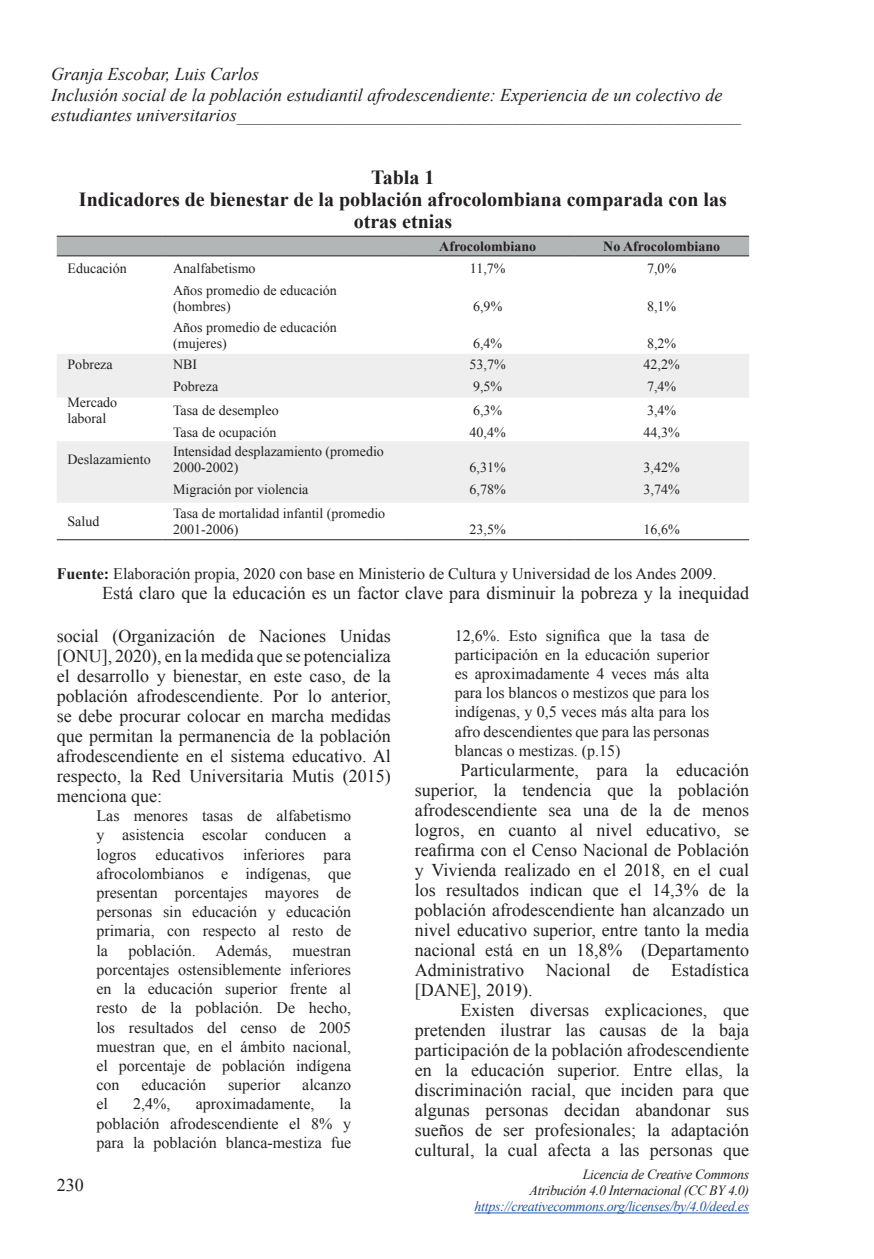
<style>
.page{position:relative;width:874px;height:1259px;background:#fff}
.page>*{position:absolute;margin:0;border:0;box-sizing:border-box;transform-origin:0 0}
.t1{font:700 20px/22px "Times New Roman";color:#231f20;text-align:center}
.t2{font:18px/20px "Times New Roman";color:#231f20;text-align:justify}
.t3{font:italic 18px/20px "Times New Roman";color:#231f20}
.t4{font:16px/19.2px "Times New Roman";color:#231f20;text-align:justify}
.t5{font:14px/16px "Times New Roman";color:#231f20}
.t6{font:italic 14px/16px "Times New Roman";letter-spacing:-.025em;color:#231f20;text-align:right}
.t7{font:italic 14px "Times New Roman";letter-spacing:-.025em;color:#1e56a6}
.t8{font:700 14px "Times New Roman";color:#231f20}
.s1{font-weight:700}
</style>
<div class="page">
<hr style="left:474px;top:1212px;width:274px;height:1px;background:#1e56a6">
<div style="left:57px;top:237px;width:691px;height:18px;background:#b3b6b6"></div>
<svg style="left:57px;top:354px;width:691px;height:149px;fill:#edeeed"></svg>
<hr style="left:57px;top:236px;width:105px;height:1px;background:#231f20">
<hr style="left:162px;top:236px;width:239px;height:1px;background:#231f20">
<hr style="left:401px;top:236px;width:173px;height:1px;background:#231f20">
<hr style="left:574px;top:236px;width:174px;height:1px;background:#231f20">
<hr style="left:57px;top:255px;width:105px;height:1px;background:#231f20">
<hr style="left:162px;top:255px;width:239px;height:1px;background:#231f20">
<hr style="left:401px;top:255px;width:173px;height:1px;background:#231f20">
<hr style="left:574px;top:255px;width:174px;height:1px;background:#231f20">
<hr style="left:57px;top:539px;width:105px;height:1px;background:#231f20">
<hr style="left:162px;top:539px;width:239px;height:1px;background:#231f20">
<hr style="left:401px;top:539px;width:173px;height:1px;background:#231f20">
<hr style="left:574px;top:539px;width:174px;height:1px;background:#231f20">
<p class="t3" style="left:51px;top:64px;width:691px">Granja Escobar, Luis Carlos<br>Inclusión social de la población estudiantil afrodescendiente: Experiencia de un colectivo de estudiantes universitarios________________________________________________________</p>
<p class="t1" style="left:79px;top:165px;width:649px">Tabla 1<br>Indicadores de bienestar de la población afrocolombiana comparada con las otras etnias</p>
<p class="t8" style="left:439px;top:236px;width:98px">Afrocolombiano</p>
<p class="t8" style="left:603px;top:236px;width:118px">No Afrocolombiano</p>
<p class="t5" style="left:67px;top:260px;width:61px">Educación</p>
<p class="t5" style="left:173px;top:260px;width:84px">Analfabetismo</p>
<p class="t5" style="left:469px;top:260px;width:37px">11,7%</p>
<p class="t5" style="left:646px;top:260px;width:31px">7,0%</p>
<p class="t5" style="left:173px;top:282px;width:165px">Años promedio de educación (hombres)</p>
<p class="t5" style="left:473px;top:298px;width:31px">6,9%</p>
<p class="t5" style="left:646px;top:298px;width:31px">8,1%</p>
<p class="t5" style="left:173px;top:319px;width:165px">Años promedio de educación (mujeres)</p>
<p class="t5" style="left:473px;top:335px;width:31px">6,4%</p>
<p class="t5" style="left:646px;top:335px;width:31px">8,2%</p>
<p class="t5" style="left:67px;top:356px;width:47px">Pobreza</p>
<p class="t5" style="left:173px;top:356px;width:26px">NBI</p>
<p class="t5" style="left:469px;top:356px;width:38px">53,7%</p>
<p class="t5" style="left:643px;top:356px;width:38px">42,2%</p>
<p class="t5" style="left:173px;top:378px;width:47px">Pobreza</p>
<p class="t5" style="left:473px;top:378px;width:31px">9,5%</p>
<p class="t5" style="left:646px;top:378px;width:31px">7,4%</p>
<p class="t5" style="left:67px;top:394px;width:51px">Mercado laboral</p>
<p class="t5" style="left:173px;top:402px;width:107px">Tasa de desempleo</p>
<p class="t5" style="left:473px;top:402px;width:31px">6,3%</p>
<p class="t5" style="left:646px;top:402px;width:31px">3,4%</p>
<p class="t5" style="left:173px;top:424px;width:105px">Tasa de ocupación</p>
<p class="t5" style="left:469px;top:424px;width:38px">40,4%</p>
<p class="t5" style="left:643px;top:424px;width:38px">44,3%</p>
<p class="t5" style="left:67px;top:451px;width:85px">Deslazamiento</p>
<p class="t5" style="left:173px;top:443px;width:212px">Intensidad desplazamiento (promedio<br>2000-2002)</p>
<p class="t5" style="left:469px;top:459px;width:38px">6,31%</p>
<p class="t5" style="left:643px;top:459px;width:38px">3,42%</p>
<p class="t5" style="left:173px;top:481px;width:137px">Migración por violencia</p>
<p class="t5" style="left:469px;top:481px;width:38px">6,78%</p>
<p class="t5" style="left:643px;top:481px;width:38px">3,74%</p>
<p class="t5" style="left:67px;top:513px;width:33px">Salud</p>
<p class="t5" style="left:173px;top:505px;width:214px">Tasa de mortalidad infantil (promedio<br>2001-2006)</p>
<p class="t5" style="left:469px;top:521px;width:38px">23,5%</p>
<p class="t5" style="left:643px;top:521px;width:38px">16,6%</p>
<p class="t4" style="left:57px;top:564px;width:660px"><span class="s1">Fuente:</span> Elaboración propia, 2020 con base en Ministerio de Cultura y Universidad de los Andes 2009.</p>
<p class="t2" style="left:102px;top:583px;width:648px">Está claro que la educación es un factor clave para disminuir la pobreza y la inequidad</p>
<p class="t2" style="left:57px;top:625px;width:335px">social (Organización de Naciones Unidas [ONU], 2020), en la medida que se potencializa el desarrollo y bienestar, en este caso, de la población afrodescendiente. Por lo anterior, se debe procurar colocar en marcha medidas que permitan la permanencia de la población afrodescendiente en el sistema educativo. Al respecto, la Red Universitaria Mutis (2015) menciona que:</p>
<p class="t4" style="left:96px;top:806px;width:256px">Las menores tasas de alfabetismo y asistencia escolar conducen a logros educativos inferiores para afrocolombianos e indígenas, que presentan porcentajes mayores de personas sin educación y educación primaria, con respecto al resto de la</p>
<p class="t4" style="left:454px;top:625px;width:256px">12,6%. Esto significa que la tasa de participación en la educación superior es aproximadamente 4 veces más alta para los blancos o mestizos que para los indígenas, y 0,5 veces más alta para los afro descendientes que para las personas blancas o mestizas. (p.15)</p>
<p class="t2" style="left:415px;top:759px;width:335px;text-indent:45px">Particularmente, para la educación superior, la tendencia que la población afrodescendiente sea una de la de menos logros, en cuanto al nivel educativo, se reafirma con el Censo Nacional de Población y Vivienda realizado en el 2018, en el cual los resultados indican que el 14,3% de la población afrodescendiente han alcanzado un nivel educativo superior, entre tanto la media nacional está en un 18,8% (Departamento Administrativo Nacional de Estadística [DANE], 2019).</p>
<p class="t2" style="left:415px;top:999px;width:335px;text-indent:45px">Existen diversas explicaciones, que pretenden ilustrar las causas de la baja participación de la población afrodescendiente en la educación superior. Entre ellas, la discriminación racial, que inciden para que algunas personas decidan abandonar sus sueños de ser profesionales; la adaptación cultural, la cual afecta a las personas que</p>
<p class="t4" style="left:128px;top:940px;width:145px">población. Además,</p>
<p class="t4" style="left:96px;top:940px;width:256px;text-indent:196px">muestran porcentajes ostensiblemente inferiores en la educación superior frente al resto de la población. De hecho, los resultados del censo de 2005 muestran que, en el ámbito nacional, el porcentaje de población indígena con</p>
<p class="t4" style="left:141px;top:1075px;width:66px">educación</p>
<p class="t4" style="left:228px;top:1075px;width:54px">superior</p>
<p class="t4" style="left:302px;top:1075px;width:50px">alcanzo</p>
<p class="t4" style="left:96px;top:1094px;width:256px;text-indent:243px">la población afrodescendiente el 8% y para la población blanca-mestiza fue</p>
<p class="t4" style="left:96px;top:1094px;width:13px">el</p>
<p class="t4" style="left:133px;top:1094px;width:39px">2,4%,</p>
<p class="t4" style="left:196px;top:1094px;width:120px">aproximadamente,</p>
<p class="t2" style="left:57px;top:1175px;width:28px">230</p>
<p class="t6" style="left:529px;top:1166px;width:221px">Licencia de Creative Commons<br>Atribución 4.0 Internacional (CC BY 4.0)</p>
<p class="t7" style="left:474px;top:1197px;width:276px">https://creativecommons.org/licenses/by/4.0/deed.es</p>
</div>
